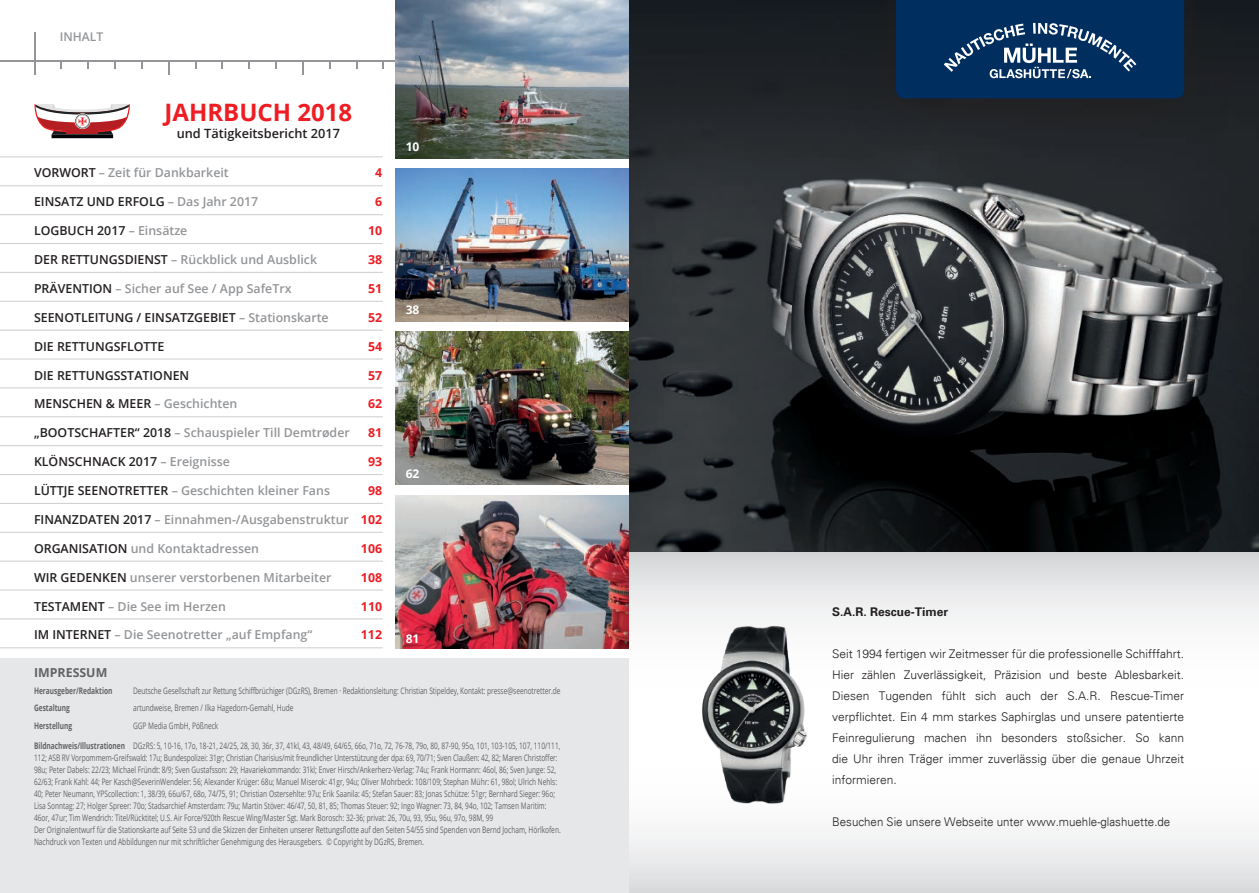
<style>
.page{position:relative;width:1259px;height:893px;background:#fff}
.page>*{position:absolute;margin:0;border:0;box-sizing:border-box;transform-origin:0 0}
.t1{font:700 24px "Open Sans";color:#ee1d23}
.t2{font:600 12.75px "Open Sans";color:#231f20}
.t3{font:600 12.3px "Open Sans";color:#939598}
.t4{font:600 12.3px "Open Sans";color:#231f20}
.t5{font:700 12.3px "Open Sans";color:#ee1d23}
.t6{font:700 12.3px "Open Sans";color:#636366}
.t7{font:300 12px/21px "Univers LT";color:#231f20;text-align:justify}
.t8{font:300 12px "Univers LT";color:#231f20;scale:.96 1}
.t9{font:700 12px "Univers LT";color:#231f20}
.t10{font:700 12px "Open Sans";color:#fff}
.t11{font:600 12px "Open Sans";color:#939598}
.t12{font:9px/12px "Open Sans";color:#636366;scale:.73 1}
.t13{font:700 9px "Open Sans";color:#636366;scale:.73 1}
.s1{color:#231f20}
.s2{color:#939598}
.s3{font-weight:700;color:#ee1d23}
.s4{font-weight:700}
</style>
<div class="page">
<hr style="left:34px;top:32px;width:1px;height:43px;background:#939598">
<svg style="left:168px;top:61px;width:1px;height:14px"></svg>
<svg style="left:302px;top:61px;width:1px;height:14px"></svg>
<svg style="left:275px;top:61px;width:2px;height:7px"></svg>
<hr style="left:0;top:60px;width:1259px;height:1px;background:#939598">
<hr style="left:0;top:156px;width:383px;height:1px;background:#d1d2d4">
<hr style="left:0;top:185px;width:383px;height:1px;background:#d1d2d4">
<hr style="left:0;top:214px;width:383px;height:1px;background:#d1d2d4">
<hr style="left:0;top:243px;width:383px;height:1px;background:#d1d2d4">
<hr style="left:0;top:272px;width:383px;height:1px;background:#d1d2d4">
<hr style="left:0;top:301px;width:383px;height:1px;background:#d1d2d4">
<hr style="left:0;top:330px;width:383px;height:1px;background:#d1d2d4">
<hr style="left:0;top:358px;width:383px;height:2px;background:#d1d2d4">
<hr style="left:0;top:387px;width:383px;height:1px;background:#d1d2d4">
<hr style="left:0;top:416px;width:383px;height:1px;background:#d1d2d4">
<hr style="left:0;top:445px;width:383px;height:1px;background:#d1d2d4">
<hr style="left:0;top:474px;width:383px;height:1px;background:#d1d2d4">
<hr style="left:0;top:503px;width:383px;height:1px;background:#d1d2d4">
<hr style="left:0;top:532px;width:383px;height:1px;background:#d1d2d4">
<hr style="left:0;top:561px;width:383px;height:1px;background:#d1d2d4">
<hr style="left:0;top:589px;width:383px;height:2px;background:#d1d2d4">
<hr style="left:0;top:618px;width:383px;height:1px;background:#d1d2d4">
<hr style="left:0;top:647px;width:383px;height:1px;background:#d1d2d4">
<div style="left:0;top:658px;width:642px;height:235px;background:#e6e7e9"></div>
<hr style="left:52px;top:135px;width:61px;height:3px;background:#030407">
<svg style="left:34px;top:104px;width:96px;height:31px"></svg>
<img style="left:395px;top:0;width:234px;height:159px">
<img style="left:395px;top:168px;width:234px;height:154px">
<img style="left:395px;top:495px;width:234px;height:153px">
<img style="left:395px;top:332px;width:234px;height:153px">
<img style="left:629px;top:0;width:630px;height:552px">
<svg style="left:629px;top:552px;width:630px;height:341px"></svg>
<div style="left:848px;top:0;width:384px;height:150px;background:#231f20"></div>
<svg style="left:896px;top:0;width:288px;height:98px;background:#133d69"></svg>
<img style="left:696px;top:619px;width:113px;height:186px">
<h3 class="t11" style="left:60px;top:28px;width:45px">INHALT</h3>
<h1 class="t1" style="left:164px;top:96px;width:189px">JAHRBUCH 2018</h1>
<h2 class="t2" style="left:177px;top:125px;width:165px">und Tätigkeitsbericht 2017</h2>
<h3 class="t3" style="left:34px;top:165px;width:196px"><span class="s1">VORWORT</span> – Zeit für Dankbarkeit</h3>
<h3 class="t5" style="left:375px;top:164px;width:9px">4</h3>
<h3 class="t4" style="left:34px;top:193px;width:226px">EINSATZ UND ERFOLG <span class="s2">– Das Jahr 2017</span></h3>
<h3 class="t5" style="left:375px;top:193px;width:9px">6</h3>
<h3 class="t4" style="left:34px;top:222px;width:155px">LOGBUCH 2017 <span class="s2">– Einsätze</span></h3>
<h3 class="t5" style="left:368px;top:222px;width:16px">10</h3>
<h3 class="t3" style="left:34px;top:251px;width:285px"><span class="s1">DER RETTUNGSDIENST</span> – Rückblick und Ausblick</h3>
<h3 class="t5" style="left:368px;top:251px;width:16px">38</h3>
<h3 class="t3" style="left:34px;top:280px;width:259px"><span class="s1">PRÄVENTION</span> – Sicher auf See / App SafeTrx</h3>
<h3 class="t5" style="left:368px;top:280px;width:16px">51</h3>
<h3 class="t4" style="left:34px;top:309px;width:296px">SEENOTLEITUNG / EINSATZGEBIET <span class="s2">– Stationskarte</span></h3>
<h3 class="t5" style="left:368px;top:309px;width:16px">52</h3>
<h3 class="t4" style="left:34px;top:338px;width:132px">DIE RETTUNGSFLOTTE</h3>
<h3 class="t5" style="left:368px;top:337px;width:16px">54</h3>
<h3 class="t4" style="left:34px;top:367px;width:157px">DIE RETTUNGSSTATIONEN</h3>
<h3 class="t5" style="left:368px;top:366px;width:16px">57</h3>
<h3 class="t4" style="left:34px;top:395px;width:205px">MENSCHEN &amp; MEER <span class="s2">– Geschichten</span></h3>
<h3 class="t5" style="left:368px;top:395px;width:16px">62</h3>
<h3 class="t3" style="left:34px;top:424px;width:317px"><span class="s1">„BOOTSCHAFTER“ 2018</span> – Schauspieler Till Demtrøder</h3>
<h3 class="t5" style="left:368px;top:424px;width:16px">81</h3>
<h3 class="t4" style="left:34px;top:453px;width:197px">KLÖNSCHNACK 2017 <span class="s2">– Ereignisse</span></h3>
<h3 class="t5" style="left:368px;top:453px;width:16px">93</h3>
<h3 class="t3" style="left:34px;top:482px;width:297px"><span class="s1">LÜTTJE SEENOTRETTER</span> – Geschichten kleiner Fans</h3>
<h3 class="t5" style="left:368px;top:482px;width:16px">98</h3>
<h3 class="t3" style="left:34px;top:511px;width:350px"><span class="s1">FINANZDATEN 2017</span> – Einnahmen-/Ausgabenstruktur <span class="s3">102</span></h3>
<h3 class="t3" style="left:34px;top:540px;width:227px"><span class="s1">ORGANISATION</span> und Kontaktadressen</h3>
<h3 class="t5" style="left:361px;top:540px;width:23px">106</h3>
<h3 class="t3" style="left:34px;top:569px;width:299px"><span class="s1">WIR GEDENKEN</span> unserer verstorbenen Mitarbeiter</h3>
<h3 class="t5" style="left:361px;top:568px;width:23px">108</h3>
<h3 class="t3" style="left:34px;top:598px;width:193px"><span class="s1">TESTAMENT</span> – Die See im Herzen</h3>
<h3 class="t5" style="left:361px;top:597px;width:23px">110</h3>
<h3 class="t3" style="left:34px;top:626px;width:280px"><span class="s1">IM INTERNET</span> – Die Seenotretter „auf Empfang“</h3>
<h3 class="t5" style="left:361px;top:626px;width:23px">112</h3>
<h3 class="t10" style="left:406px;top:139px;width:15px">10</h3>
<h3 class="t10" style="left:406px;top:301px;width:15px">38</h3>
<h3 class="t10" style="left:406px;top:465px;width:15px">62</h3>
<h3 class="t10" style="left:406px;top:630px;width:15px">81</h3>
<h3 class="t6" style="left:34px;top:664px;width:75px">IMPRESSUM</h3>
<p class="t13" style="left:34px;top:684px;width:109px">Herausgeber/Redaktion</p>
<p class="t12" style="left:133px;top:684px;width:587px">Deutsche Gesellschaft zur Rettung Schiffbrüchiger (DGzRS), Bremen · Redaktionsleitung: Christian Stipeldey, Kontakt: presse@seenotretter.de</p>
<p class="t13" style="left:34px;top:701px;width:51px">Gestaltung</p>
<p class="t12" style="left:133px;top:701px;width:221px">artundweise, Bremen / Ilka Hagedorn-Gemahl, Hude</p>
<p class="t13" style="left:34px;top:720px;width:54px">Herstellung</p>
<p class="t12" style="left:133px;top:720px;width:118px">GGP Media GmbH, Pößneck</p>
<p class="t12" style="left:34px;top:740px;width:723px"><span class="s4">Bildnachweis/Illustrationen</span> DGzRS: 5, 10-16, 17o, 18-21, 24/25, 28, 30, 36r, 37, 41kl, 43, 48/49, 64/65, 66o, 71o, 72, 76-78, 79o, 80, 87-90, 95o, 101, 103-105, 107, 110/111, 112; ASB RV Vorpommern-Greifswald: 17u; Bundespolizei: 31gr; Christian Charisius/mit freundlicher Unterstützung der dpa: 69, 70/71; Sven Claußen: 42, 82; Maren Christoffer:<br>98u; Peter Dabels: 22/23; Michael Fründt: 8/9; Sven Gustafsson: 29; Havariekommando: 31kl; Enver Hirsch/Ankerherz-Verlag: 74u; Frank Hormann: 46ol, 86; Sven Junge: 52, 62/63; Frank Kahl: 44; Per Kasch@SeverinWendeler: 56; Alexander Krüger: 68u; Manuel Miserok: 41gr, 94u; Oliver Mohrbeck: 108/109; Stephan Mühr: 61, 98ol; Ulrich Nehls:<br>40; Peter Neumann, YPScollection: 1, 38/39, 66u/67, 68o, 74/75, 91; Christian Ostersehlte: 97u; Erik Saanila: 45; Stefan Sauer: 83; Jonas Schütze: 51gr; Bernhard Sieger: 96o; Lisa Sonntag: 27; Holger Spreer: 70o; Stadsarchief Amsterdam: 79u; Martin Stöver: 46/47, 50, 81, 85; Thomas Steuer: 92; Ingo Wagner: 73, 84, 94o, 102; Tamsen Maritim:<br>46or, 47ur; Tim Wendrich: Titel/Rücktitel; U.S. Air Force/920th Rescue Wing/Master Sgt. Mark Borosch: 32-36; privat: 26, 70u, 93, 95u, 96u, 97o, 98M, 99<br>Der Originalentwurf für die Stationskarte auf Seite 53 und die Skizzen der Einheiten unserer Rettungsflotte auf den Seiten 54/55 sind Spenden von Bernd Jocham, Hörlkofen.<br>Nachdruck von Texten und Abbildungen nur mit schriftlicher Genehmigung des Herausgebers. © Copyright by DGzRS, Bremen.</p>
<h3 class="t9" style="left:832px;top:605px;width:118px">S.A.R. Rescue-Timer</h3>
<p class="t7" style="left:832px;top:643px;width:353px">Seit 1994 fertigen wir Zeitmesser für die professionelle Schifffahrt.<br>Hier zählen Zuverlässigkeit, Präzision und beste Ablesbarkeit.<br>Diesen Tugenden fühlt sich auch der S.A.R. Rescue-Timer verpflichtet. Ein 4 mm starkes Saphirglas und unsere patentierte Feinregulierung machen ihn besonders stoßsicher. So kann die Uhr ihren Träger immer zuverlässig über die genaue Uhrzeit informieren.</p>
<h3 class="t8" style="left:832px;top:814px;width:354px">Besuchen Sie unsere Webseite unter www.muehle-glashuette.de</h3>
</div>
